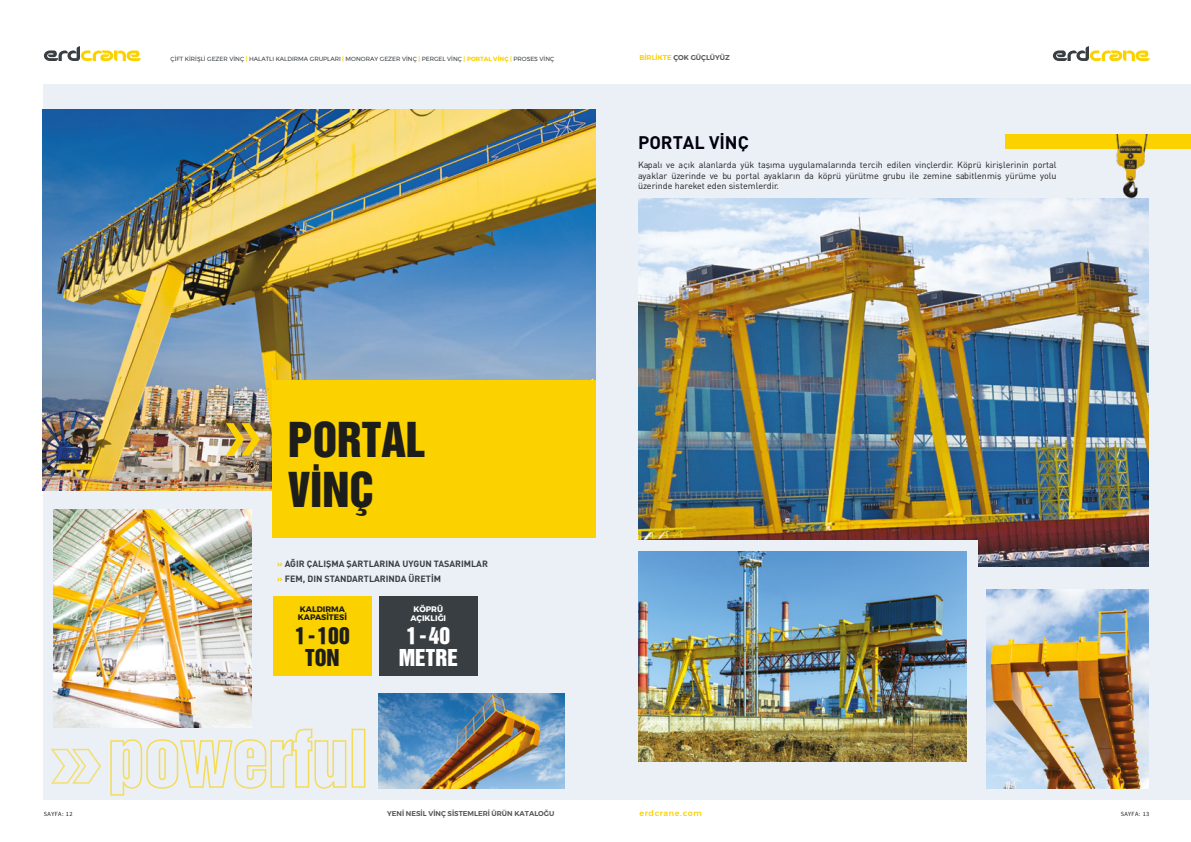
<style>
.page{position:relative;width:1191px;height:842px;background:#fff}
.page>*{position:absolute;margin:0;border:0;box-sizing:border-box;transform-origin:0 0}
.t1{font:44.1px/50.7px "Helvetica Inserat";color:#1d1d1b;text-align:center}
.t2{font:21.4px/22.4px "Helvetica Inserat";color:#fff;text-align:center}
.t3{font:21.4px/22.4px "Helvetica Inserat";color:#1d1d1b;text-align:center}
.t4{font:18px "DINT Bold Tr";color:#01000e}
.t5{font:9px/10.8px "DIN Tr";color:#1d1d1b;text-align:justify}
.t6{font:9px/14.6px "DINT Bold Tr";color:#383e42}
.t7{font:700 8px/8.7px "Montserrat";color:#1d1d1b}
.t8{font:700 8px/9.3px "Montserrat";color:#fff;text-align:center}
.t9{font:500 8px "Montserrat";letter-spacing:.075em;color:#fbd200}
.t10{font:600 7px "Montserrat";color:#575756}
.t11{font:6.3px "Source Sans Pro";letter-spacing:.065em;color:#1d1d1b}
.t12{font:6px "Montserrat";color:#383e42}
.s1{font-weight:700;color:#fbd200}
.s2{color:#fbd200}
.s3{font-family:"Montserrat";font-size:95.5px;color:#fbd200}
</style>
<div class="page">
<div style="left:43px;top:84px;width:552px;height:715px;background:#ebeff6"></div>
<div style="left:595px;top:84px;width:596px;height:715px;background:#ebeff6"></div>
<svg style="left:44px;top:46px;width:97px;height:15px"></svg>
<svg style="left:1053px;top:46px;width:96px;height:15px"></svg>
<svg style="left:51px;top:748px;width:50px;height:36px"></svg>
<svg style="left:110px;top:728px;width:237px;height:68px"></svg>
<div style="left:273px;top:596px;width:99px;height:80px;background:#fbd200"></div>
<div style="left:379px;top:596px;width:99px;height:80px;background:#383e42"></div>
<img style="left:43px;top:109px;width:552px;height:382px">
<div style="left:271px;top:380px;width:324px;height:158px;background:#fbd200"></div>
<img style="left:638px;top:199px;width:510px;height:368px">
<img style="left:986px;top:590px;width:162px;height:199px">
<img style="left:379px;top:693px;width:185px;height:96px">
<img style="left:53px;top:510px;width:198px;height:218px">
<div style="left:1005px;top:135px;width:186px;height:14px;background:#fbd200"></div>
<img style="left:1116px;top:135px;width:32px;height:63px">
<div style="left:630px;top:541px;width:347px;height:52px;background:#ebeff6"></div>
<img style="left:638px;top:551px;width:328px;height:210px">
<p class="t11" style="left:44px;top:810px;width:30px">SAYFA: 12</p>
<p class="t12" style="left:170px;top:54px;width:385px">ÇİFT KİRİŞLİ GEZER VİNÇ <span class="s1">|</span> HALATLI KALDIRMA GRUPLARI <span class="s1">|</span> MONORAY GEZER VİNÇ <span class="s1">|</span> PERGEL VİNÇ <span class="s1">| PORTAL VİNÇ |</span> PROSES VİNÇ</p>
<p class="t10" style="left:639px;top:52px;width:92px"><span class="s2">BİRLİKTE</span> ÇOK GÜÇLÜYÜZ</p>
<h3 class="t4" style="left:638px;top:130px;width:112px">PORTAL VİNÇ</h3>
<p class="t5" style="left:638px;top:159px;width:420px">Kapalı ve açık alanlarda yük taşıma uygulamalarında tercih edilen vinçlerdir. Köprü kirişlerinin portal ayaklar üzerinde ve bu portal ayakların da köprü yürütme grubu ile zemine sabitlenmiş yürüme yolu üzerinde hareket eden sistemlerdir.</p>
<h1 class="t1" style="left:221px;top:414px;width:206px"><span class="s3">»</span> PORTAL<br>VİNÇ</h1>
<p class="t6" style="left:277px;top:556px;width:212px"><span class="s2">»</span> AĞIR ÇALIŞMA ŞARTLARINA UYGUN TASARIMLAR <span class="s2">»</span> FEM, DIN STANDARTLARINDA ÜRETİM</p>
<p class="t7" style="left:298px;top:604px;width:51px">KALDIRMA<br>KAPASİTESİ</p>
<h2 class="t3" style="left:295px;top:624px;width:56px">1 - 100<br>TON</h2>
<p class="t8" style="left:410px;top:604px;width:37px">KÖPRÜ<br>AÇIKLIĞI</p>
<h2 class="t2" style="left:399px;top:624px;width:61px">1 - 40<br>METRE</h2>
<p class="t10" style="left:387px;top:808px;width:168px">YENİ NESİL VİNÇ SİSTEMLERİ ÜRÜN KATALOĞU</p>
<p class="t9" style="left:639px;top:807px;width:64px">erdcrane.com</p>
<p class="t11" style="left:1120px;top:810px;width:30px">SAYFA: 13</p>
</div>
